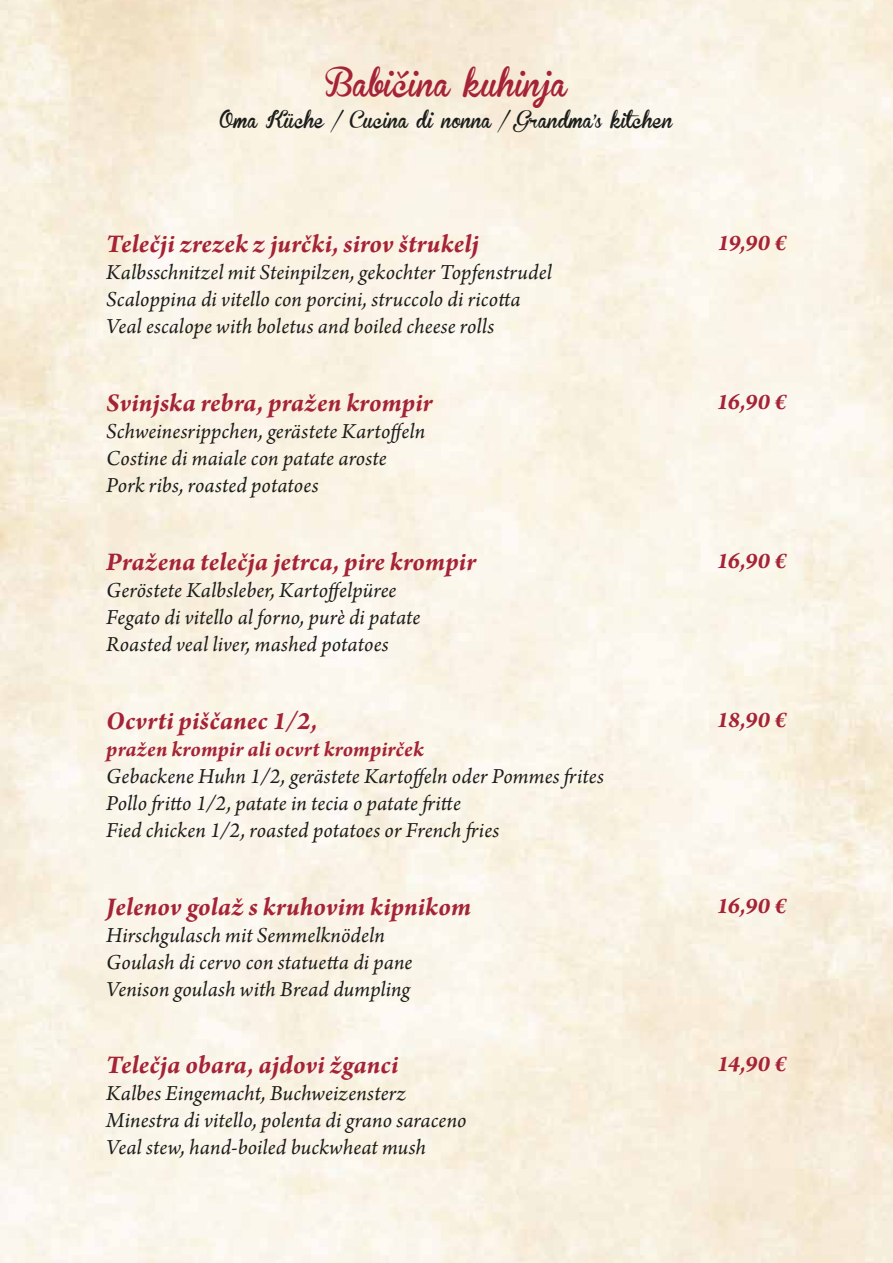
<style>
.page{position:relative;width:893px;height:1263px;background:#fff}
.page>*{position:absolute;margin:0;border:0;box-sizing:border-box;transform-origin:0 0}
.t1{font:42px "Brannboll FPERSONALUSEONLY";color:#a52336}
.t2{font:italic 700 27px "Arno Pro";letter-spacing:.005em;color:#a52336}
.t3{font:25.5px "Brannboll FPERSONALUSEONLY";color:#1d1d1b}
.t4{font:italic 700 24px "Arno Pro";letter-spacing:-.01em;color:#a52336}
.t5{font:italic 22.5px/27px "Arno Pro";letter-spacing:.005em;color:#1d1d1b}
.t6{font:italic 700 22.5px "Arno Pro";letter-spacing:.01em;color:#a52336}
</style>
<div class="page">
<h1 class="t1" style="left:325px;top:56px;width:244px">Babičina kuhinja</h1>
<p class="t3" style="left:220px;top:103px;width:455px">Oma Küche / Cucina di nonna / Grandma's kitchen</p>
<p class="t2" style="left:106px;top:228px;width:374px">Telečji zrezek z jurčki, sirov štrukelj</p>
<p class="t5" style="left:106px;top:260px;width:447px">Kalbsschnitzel mit Steinpilzen, gekochter Topfenstrudel<br>Scaloppina di vitello con porcini, struccolo di ricotta<br>Veal escalope with boletus and boiled cheese rolls</p>
<p class="t2" style="left:106px;top:387px;width:328px">Svinjska rebra, pražen krompir</p>
<p class="t5" style="left:106px;top:419px;width:320px">Schweinesrippchen, gerästete Kartoffeln<br>Costine di maiale con patate aroste<br>Pork ribs, roasted potatoes</p>
<p class="t2" style="left:106px;top:546px;width:371px">Pražena telečja jetrca, pire krompir</p>
<p class="t5" style="left:106px;top:578px;width:316px">Geröstete Kalbsleber, Kartoffelpüree<br>Fegato di vitello al forno, purè di patate<br>Roasted veal liver, mashed potatoes</p>
<p class="t2" style="left:106px;top:705px;width:212px">Ocvrti piščanec 1/2,</p>
<p class="t6" style="left:106px;top:736px;width:319px">pražen krompir ali ocvrt krompirček</p>
<p class="t5" style="left:106px;top:764px;width:499px">Gebackene Huhn 1/2, gerästete Kartoffeln oder Pommes frites<br>Pollo fritto 1/2, patate in tecia o patate fritte<br>Fied chicken 1/2, roasted potatoes or French fries</p>
<p class="t2" style="left:106px;top:890px;width:366px">Jelenov golaž s kruhovim kipnikom</p>
<p class="t5" style="left:106px;top:922px;width:308px">Hirschgulasch mit Semmelknödeln<br>Goulash di cervo con statuetta di pane<br>Venison goulash with Bread dumpling</p>
<p class="t2" style="left:106px;top:1049px;width:293px">Telečja obara, ajdovi žganci</p>
<p class="t5" style="left:106px;top:1081px;width:362px">Kalbes Eingemacht, Buchweizensterz<br>Minestra di vitello, polenta di grano saraceno<br>Veal stew, hand-boiled buckwheat mush</p>
<p class="t4" style="left:717px;top:229px;width:71px">19,90 €</p>
<p class="t4" style="left:716px;top:388px;width:72px">16,90 €</p>
<p class="t4" style="left:716px;top:546px;width:72px">16,90 €</p>
<p class="t4" style="left:716px;top:705px;width:72px">18,90 €</p>
<p class="t4" style="left:716px;top:891px;width:72px">16,90 €</p>
<p class="t4" style="left:717px;top:1050px;width:71px">14,90 €</p>
</div>
